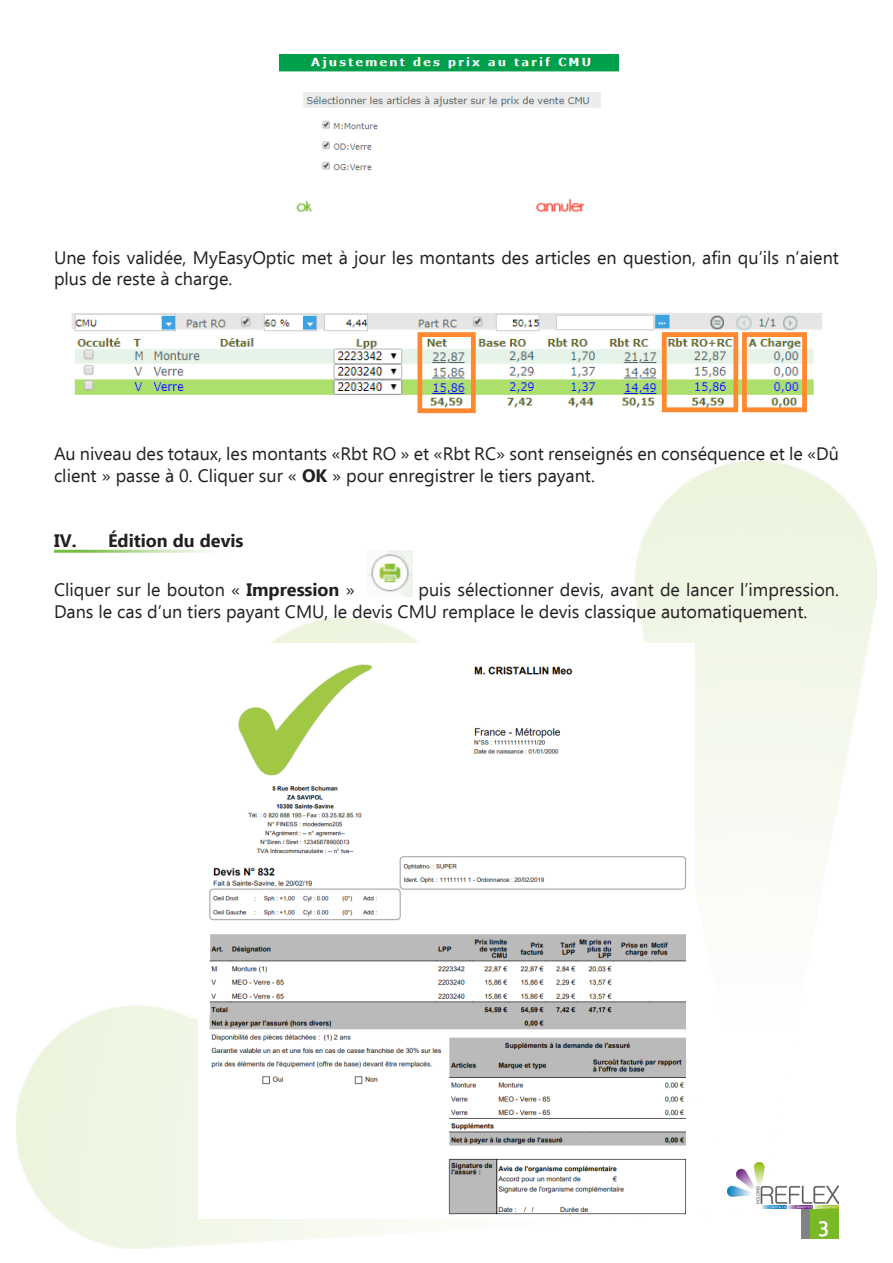
<style>
.page{position:relative;width:893px;height:1263px;background:#fff}
.page>*{position:absolute;margin:0;border:0;box-sizing:border-box;transform-origin:0 0}
.t1{font:700 22.5px "Corbel";color:#fff}
.t2{font:18px/21.6px "Ebrima";color:#231f20}
.t3{font:700 18px "Ebrima";color:#231f20}
.s1{font-weight:700}
</style>
<div class="page">
<img style="left:280px;top:54px;width:338px;height:159px">
<img style="left:72px;top:313px;width:750px;height:101px">
<img style="left:367px;top:550px;width:45px;height:46px">
<img style="left:209px;top:664px;width:478px;height:551px">
<div style="left:809px;top:1209px;width:30px;height:30px;background:#79b928"></div>
<div style="left:801px;top:1209px;width:8px;height:30px;background:#808285"></div>
<img style="left:727px;top:1162px;width:112px;height:47px">
<p class="t2" style="left:54px;top:246px;width:786px">Une fois validée, MyEasyOptic met à jour les montants des articles en question, afin qu’ils n’aient plus de reste à charge.</p>
<p class="t2" style="left:54px;top:443px;width:786px">Au niveau des totaux, les montants «Rbt RO » et «Rbt RC» sont renseignés en conséquence et le «Dû client » passe à 0. Cliquer sur « <span class="s1">OK</span> » pour enregistrer le tiers payant.</p>
<p class="t3" style="left:54px;top:527px;width:191px">IV. Édition du devis</p>
<p class="t2" style="left:54px;top:579px;width:302px">Cliquer sur le bouton « <span class="s1">Impression</span> »</p>
<p class="t2" style="left:54px;top:579px;width:786px;text-indent:364px">puis sélectionner devis, avant de lancer l’impression.<br>Dans le cas d’un tiers payant CMU, le devis CMU remplace le devis classique automatiquement.</p>
<p class="t1" style="left:819px;top:1211px;width:12px">3</p>
</div>
